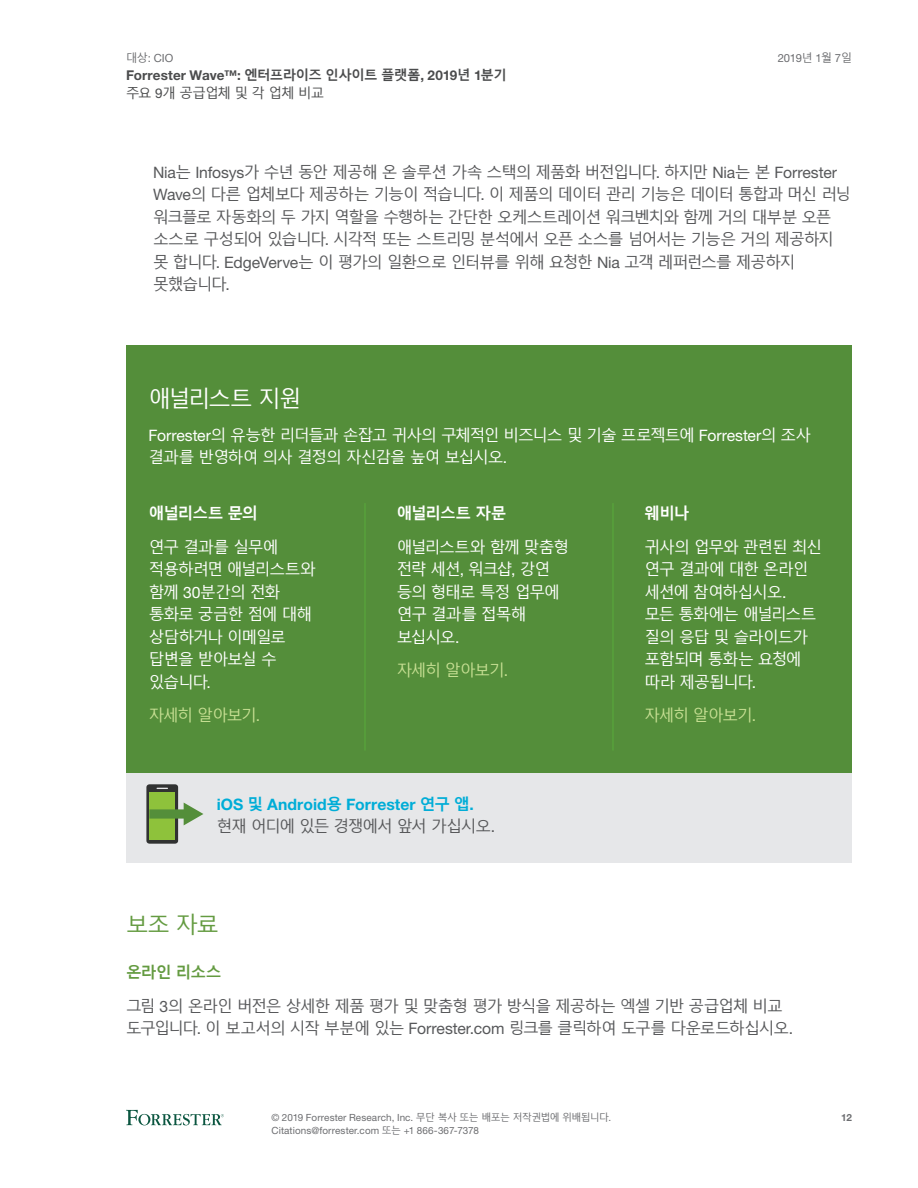
<style>
.page{position:relative;width:918px;height:1188px;background:#fff}
.page>*{position:absolute;margin:0;border:0;box-sizing:border-box;transform-origin:0 0}
.t1{font:22.5px "Malgun Gothic";letter-spacing:-.105em;color:#fff}
.Heading_1{font:22.5px "Malgun Gothic";color:#649b41}
.BulletSecondParagrap{font:15.75px/22.5px "Malgun Gothic";letter-spacing:-.075em;color:#57585a}
.t2{font:15.75px/22.5px "Malgun Gothic";letter-spacing:-.075em;color:#fff}
.t3{font:700 15.75px "Helvetica Neue LT Std";letter-spacing:.005em;color:#00add7}
.t4{font:15.75px "Malgun Gothic";letter-spacing:-.08em;color:#c7df93}
.t5{font:700 15.75px "Malgun Gothic";letter-spacing:-.07em;color:#fff}
.Heading_2{font:700 15.75px "Malgun Gothic";letter-spacing:-.045em;color:#649b41}
.t6{font:700 13.5px "Helvetica Neue LT Std";letter-spacing:.005em;color:#4b4c4d}
.t7{font:13.5px "Malgun Gothic";letter-spacing:-.07em;color:#4b4c4d}
.t8{font:11.25px "Helvetica Neue LT Std";letter-spacing:-.01em;color:#6c6d70}
.t9{font:9.9px/12.8px "Helvetica Neue LT Std";letter-spacing:.01em;color:#6c6d70}
.t10{font:700 9.9px "Helvetica Neue LT Std";color:#6c6d70}
.s1{font-family:"Malgun Gothic"}
.s2{font-family:"Helvetica Neue LT Std"}
</style>
<div class="page">
<svg style="left:126px;top:1110px;width:98px;height:15px"></svg>
<div style="left:126px;top:346px;width:726px;height:427px;background:#548e3a"></div>
<hr style="left:364px;top:503px;width:2px;height:248px;background:#57a23b">
<hr style="left:612px;top:503px;width:2px;height:248px;background:#57a23b">
<div style="left:126px;top:773px;width:726px;height:90px;background:#e6e7e9"></div>
<svg style="left:146px;top:784px;width:32px;height:60px"></svg>
<div style="left:149px;top:792px;width:26px;height:48px;background:#8ec23b"></div>
<div style="left:149px;top:809px;width:38px;height:10px;background:#548e3a"></div>
<svg style="left:184px;top:803px;width:19px;height:22px"></svg>
<p class="t8" style="left:126px;top:51px;width:49px"><span class="s1">대상</span>: CIO</p>
<p class="t6" style="left:126px;top:67px;width:382px">Forrester Wave™: <span class="s1">엔터프라이즈 인사이트 플랫폼</span>, 2019<span class="s1">년</span> 1<span class="s1">분기</span></p>
<p class="t7" style="left:126px;top:85px;width:200px">주요 <span class="s2">9</span>개 공급업체 및 각 업체 비교</p>
<p class="t8" style="left:778px;top:51px;width:76px">2019<span class="s1">년</span> 1<span class="s1">월</span> 7<span class="s1">일</span></p>
<p class="BulletSecondParagrap" style="left:153px;top:161px;width:699px"><span class="s2">Nia</span>는 <span class="s2">Infosys</span>가 수년 동안 제공해 온 솔루션 가속 스택의 제품화 버전입니다<span class="s2">.</span> 하지만 <span class="s2">Nia</span>는 본 <span class="s2">Forrester Wave</span>의 다른 업체보다 제공하는 기능이 적습니다<span class="s2">.</span> 이 제품의 데이터 관리 기능은 데이터 통합과 머신 러닝 워크플로 자동화의 두 가지 역할을 수행하는 간단한 오케스트레이션 워크벤치와 함께 거의 대부분 오픈 소스로 구성되어 있습니다<span class="s2">.</span> 시각적 또는 스트리밍 분석에서 오픈 소스를 넘어서는 기능은 거의 제공하지 못 합니다<span class="s2">. EdgeVerve</span>는 이 평가의 일환으로 인터뷰를 위해 요청한 <span class="s2">Nia</span> 고객 레퍼런스를 제공하지 못했습니다<span class="s2">.</span></p>
<p class="t1" style="left:148px;top:386px;width:154px">애널리스트 지원</p>
<p class="t2" style="left:148px;top:424px;width:664px"><span class="s2">Forrester</span>의 유능한 리더들과 손잡고 귀사의 구체적인 비즈니스 및 기술 프로젝트에 <span class="s2">Forrester</span>의 조사 결과를 반영하여 의사 결정의 자신감을 높여 보십시오<span class="s2">.</span></p>
<p class="t5" style="left:149px;top:504px;width:111px">애널리스트 문의</p>
<p class="t2" style="left:149px;top:536px;width:168px">연구 결과를 실무에 적용하려면 애널리스트와 함께 <span class="s2">30</span>분간의 전화 통화로 궁금한 점에 대해 상담하거나 이메일로 답변을 받아보실 수 있습니다<span class="s2">.</span></p>
<p class="t4" style="left:149px;top:707px;width:113px">자세히 알아보기<span class="s2">.</span></p>
<p class="t5" style="left:397px;top:504px;width:111px">애널리스트 자문</p>
<p class="t2" style="left:397px;top:536px;width:174px">애널리스트와 함께 맞춤형 전략 세션<span class="s2">,</span> 워크샵<span class="s2">,</span> 강연 등의 형태로 특정 업무에 연구 결과를 접목해 보십시오<span class="s2">.</span></p>
<p class="t4" style="left:397px;top:661px;width:113px">자세히 알아보기<span class="s2">.</span></p>
<p class="t3" style="left:217px;top:794px;width:259px">iOS <span class="s1">및</span> Android<span class="s1">용</span> Forrester <span class="s1">연구 앱</span>.</p>
<p class="BulletSecondParagrap" style="left:217px;top:815px;width:280px">현재 어디에 있든 경쟁에서 앞서 가십시오<span class="s2">.</span></p>
<p class="t5" style="left:645px;top:504px;width:46px">웨비나</p>
<p class="t2" style="left:645px;top:536px;width:179px">귀사의 업무와 관련된 최신 연구 결과에 대한 온라인 세션에 참여하십시오<span class="s2">.<br></span>모든 통화에는 애널리스트 질의 응답 및 슬라이드가 포함되며 통화는 요청에 따라 제공됩니다<span class="s2">.</span></p>
<p class="t4" style="left:645px;top:706px;width:113px">자세히 알아보기<span class="s2">.</span></p>
<p class="Heading_1" style="left:126px;top:912px;width:94px">보조 자료</p>
<p class="Heading_2" style="left:126px;top:963px;width:97px">온라인 리소스</p>
<p class="BulletSecondParagrap" style="left:126px;top:995px;width:669px">그림 <span class="s2">3</span>의 온라인 버전은 상세한 제품 평가 및 맞춤형 평가 방식을 제공하는 엑셀 기반 공급업체 비교 도구입니다<span class="s2">.</span> 이 보고서의 시작 부분에 있는 <span class="s2">Forrester.com</span> 링크를 클릭하여 도구를 다운로드하십시오<span class="s2">.</span></p>
<p class="t9" style="left:272px;top:1111px;width:341px">© 2019 Forrester Research, Inc. <span class="s1">무단 복사 또는 배포는 저작권법에 위배됩니다</span>.<br>Citations@forrester.com <span class="s1">또는</span> +1 866-367-7378</p>
<p class="t10" style="left:841px;top:1112px;width:12px">12</p>
</div>
